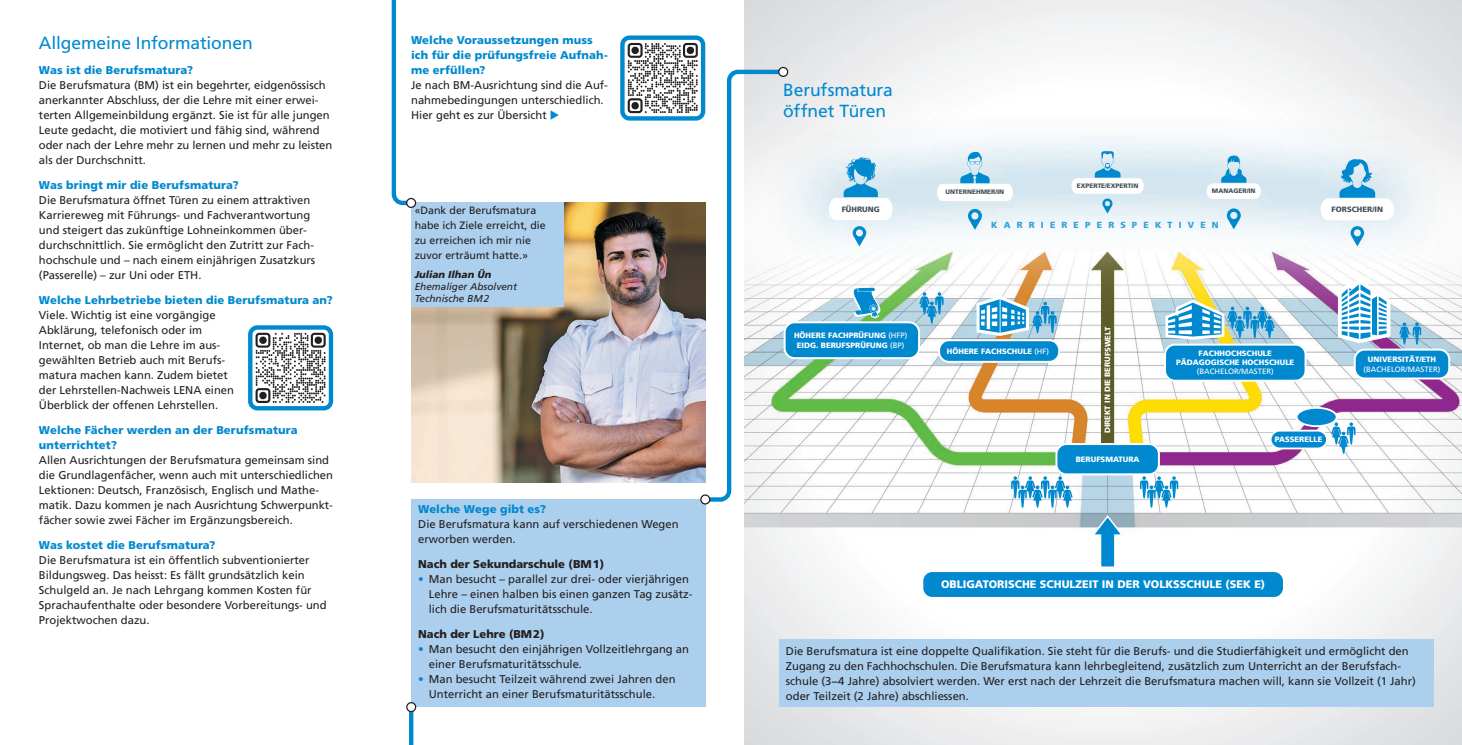
<style>
.page{position:relative;width:1462px;height:745px;background:#fff}
.page>*{position:absolute;margin:0;border:0;box-sizing:border-box;transform-origin:0 0}
.t1{font:17.5px/21.2px "Frutiger LT Com";letter-spacing:-.005em;color:#0089cf}
.t2{font:11.25px/15px "Frutiger LT Com";color:#231f20}
.t3{font:900 11.25px/15px "Frutiger LT Com";letter-spacing:.01em;color:#0089cf}
.t4{font:900 11.25px "Frutiger LT Com";color:#231f20}
.t5{font:900 10.88px "Frutiger LT Com";color:#fff}
.t6{font:10.62px/15px "Frutiger LT Com";color:#231f20}
.t7{font:italic 10px/11.9px "Frutiger LT Com";color:#231f20}
.t8{font:italic 900 10px "Frutiger LT Com";color:#231f20}
.t9{font:900 8.88px "Frutiger LT Com";letter-spacing:.7em;color:#0089cf}
.t10{font:900 7.75px/9.2px "Frutiger LT Com";color:#fff;text-align:center}
.t11{font:7.75px "Frutiger LT Com";color:#fff}
.t12{font:900 7.75px "Frutiger LT Com";color:#425159}
.t13{font:900 6.5px "Frutiger LT Com";color:#425159}
.s1{color:#0089cf}
.s2{font-weight:400}
</style>
<div class="page">
<img style="left:744px;top:0;width:718px;height:744px">
<svg style="left:1090px;top:514px;width:35px;height:54px"></svg>
<div style="left:784px;top:322px;width:135px;height:36px;background:#0089cf;border-radius:10px"></div>
<div style="left:783px;top:321px;width:137px;height:38px;border:2px solid #fff;border-radius:10px"></div>
<div style="left:939px;top:340px;width:120px;height:21px;background:#0089cf;border-radius:10px"></div>
<div style="left:938px;top:339px;width:122px;height:23px;border:2px solid #fff;border-radius:10px"></div>
<div style="left:1165px;top:344px;width:140px;height:36px;background:#0089cf;border-radius:10px"></div>
<div style="left:1164px;top:343px;width:142px;height:38px;border:2px solid #fff;border-radius:10px"></div>
<div style="left:1354px;top:349px;width:95px;height:29px;background:#0089cf;border-radius:10px"></div>
<div style="left:1353px;top:348px;width:97px;height:31px;border:2px solid #fff;border-radius:10px"></div>
<div style="left:1270px;top:430px;width:57px;height:18px;background:#0089cf;border-radius:9px"></div>
<div style="left:1269px;top:429px;width:59px;height:20px;border:2px solid #fff;border-radius:9px"></div>
<div style="left:1296px;top:407px;width:40px;height:19px;background:#0089cf;border-radius:50%"></div>
<div style="left:1295px;top:406px;width:42px;height:21px;border:2px solid #fff;border-radius:50%"></div>
<svg style="left:845px;top:286px;width:39px;height:32px"></svg>
<svg style="left:1338px;top:279px;width:52px;height:64px"></svg>
<svg style="left:1011px;top:476px;width:62px;height:32px"></svg>
<svg style="left:1140px;top:476px;width:38px;height:32px"></svg>
<svg style="left:1165px;top:299px;width:110px;height:40px"></svg>
<svg style="left:1399px;top:322px;width:22px;height:23px"></svg>
<svg style="left:976px;top:296px;width:80px;height:40px"></svg>
<svg style="left:919px;top:292px;width:24px;height:32px"></svg>
<svg style="left:1331px;top:422px;width:24px;height:32px"></svg>
<div style="left:1056px;top:444px;width:103px;height:30px;background:#0089cf;border-radius:10px"></div>
<div style="left:1055px;top:443px;width:105px;height:32px;border:2px solid #fff;border-radius:10px"></div>
<div style="left:922px;top:570px;width:362px;height:27px;background:#0089cf;border-radius:10px"></div>
<div style="left:921px;top:569px;width:364px;height:29px;border:2px solid #fff;border-radius:10px"></div>
<svg style="left:1320px;top:159px;width:74px;height:61px"></svg>
<svg style="left:1350px;top:226px;width:14px;height:20px"></svg>
<svg style="left:1227px;top:208px;width:13px;height:21px"></svg>
<svg style="left:968px;top:209px;width:14px;height:21px"></svg>
<svg style="left:852px;top:226px;width:14px;height:20px"></svg>
<svg style="left:829px;top:156px;width:63px;height:64px"></svg>
<svg style="left:1206px;top:155px;width:55px;height:44px"></svg>
<svg style="left:937px;top:151px;width:76px;height:50px"></svg>
<svg style="left:1071px;top:151px;width:73px;height:62px"></svg>
<div style="left:779px;top:639px;width:654px;height:67px;background:#accfed"></div>
<div style="left:778px;top:67px;width:10px;height:10px;border:1px solid #231f20;border-radius:50%"></div>
<img style="left:411px;top:207px;width:217px;height:275px">
<div style="left:411px;top:202px;width:152px;height:104px;background:#accfed"></div>
<svg style="left:391px;top:0;width:315px;height:207px"></svg>
<div style="left:411px;top:499px;width:294px;height:207px;background:#accfed"></div>
<div style="left:407px;top:198px;width:8px;height:9px;background:#fff;border-radius:50%"></div>
<div style="left:406px;top:198px;width:10px;height:10px;border:1px solid #231f20;border-radius:50%"></div>
<div style="left:700px;top:494px;width:10px;height:10px;border:1px solid #231f20;border-radius:50%"></div>
<hr style="left:409px;top:706px;width:4px;height:38px;background:#0089cf">
<svg style="left:407px;top:702px;width:9px;height:9px"></svg>
<div style="left:406px;top:701px;width:10px;height:10px;border:1px solid #231f20;border-radius:50%"></div>
<svg style="left:628px;top:43px;width:159px;height:460px"></svg>
<svg style="left:255px;top:332px;width:71px;height:71px"></svg>
<div style="left:620px;top:35px;width:85px;height:85px;border:4px solid #0089cf;border-radius:7px"></div>
<div style="left:248px;top:325px;width:85px;height:85px;border:4px solid #0089cf;border-radius:7px"></div>
<h1 class="t1" style="left:39px;top:32px;width:215px">Allgemeine Informationen</h1>
<p class="t3" style="left:39px;top:62px;width:155px">Was ist die Berufsmatura?</p>
<p class="t2" style="left:39px;top:77px;width:295px">Die Berufsmatura (BM) ist ein begehrter, eidgenössisch anerkannter Abschluss, der die Lehre mit einer erwei&shy;terten Allgemeinbildung ergänzt. Sie ist für alle jungen Leute gedacht, die motiviert und fähig sind, während oder nach der Lehre mehr zu lernen und mehr zu leisten als der Durchschnitt.</p>
<p class="t3" style="left:39px;top:177px;width:201px">Was bringt mir die Berufsmatura?</p>
<p class="t2" style="left:39px;top:192px;width:278px">Die Berufsmatura öffnet Türen zu einem attraktiven Karriereweg mit Führungs- und Fachverantwortung und steigert das zukünftige Lohneinkommen über&shy;durchschnittlich. Sie ermöglicht den Zutritt zur Fach&shy;hochschule und – nach einem einjährigen Zusatzkurs (Passerelle) – zur Uni oder ETH.</p>
<p class="t3" style="left:39px;top:292px;width:295px">Welche Lehrbetriebe bieten die Berufsmatura an?</p>
<p class="t2" style="left:39px;top:307px;width:197px">Viele. Wichtig ist eine vorgängige Abklärung, telefonisch oder im Internet, ob man die Lehre im aus&shy;gewählten Betrieb auch mit Berufs&shy;matura machen kann. Zudem bietet der Lehrstellen-Nachweis LENA einen Überblick der offenen Lehrstellen.</p>
<p class="t3" style="left:39px;top:422px;width:260px">Welche Fächer werden an der Berufsmatura unterrichtet?</p>
<p class="t2" style="left:39px;top:452px;width:296px">Allen Ausrichtungen der Berufsmatura gemeinsam sind die Grundlagenfächer, wenn auch mit unterschiedlichen Lektionen: Deutsch, Französisch, Englisch und Mathe&shy;matik. Dazu kommen je nach Ausrichtung Schwerpunkt&shy;fächer sowie zwei Fächer im Ergänzungsbereich.</p>
<p class="t3" style="left:39px;top:537px;width:178px">Was kostet die Berufsmatura?</p>
<p class="t2" style="left:39px;top:552px;width:289px">Die Berufsmatura ist ein öffentlich subventionierter Bildungsweg. Das heisst: Es fällt grundsätzlich kein Schulgeld an. Je nach Lehrgang kommen Kosten für Sprachaufenthalte oder besondere Vorbereitungs- und Projektwochen dazu.</p>
<p class="t3" style="left:411px;top:32px;width:198px">Welche Voraussetzungen muss ich für die prüfungsfreie Aufnah&shy;me erfüllen?</p>
<p class="t2" style="left:411px;top:78px;width:198px">Je nach BM-Ausrichtung sind die Auf&shy;nahmebedingungen unterschiedlich.<br>Hier geht es zur Übersicht <span class="s1">◆</span></p>
<p class="t6" style="left:415px;top:202px;width:133px">«Dank der Berufsmatura habe ich Ziele erreicht, die zu erreichen ich mir nie zuvor erträumt hatte.»</p>
<p class="t8" style="left:415px;top:268px;width:78px">Julian Ilhan Ün</p>
<p class="t7" style="left:415px;top:280px;width:104px">Ehemaliger Absolvent<br>Technische BM2</p>
<p class="t3" style="left:418px;top:501px;width:129px">Welche Wege gibt es?</p>
<p class="t2" style="left:418px;top:516px;width:262px">Die Berufsmatura kann auf verschiedenen Wegen erworben werden.</p>
<p class="t4" style="left:418px;top:557px;width:187px">Nach der Sekundarschule (BM1)</p>
<p class="t2" style="left:429px;top:571px;width:265px;text-indent:-11px"><span class="s1">•</span> Man besucht – parallel zur drei- oder vierjährigen<br>Lehre – einen halben bis einen ganzen Tag zusätz&shy;lich die Berufsmaturitätsschule.</p>
<p class="t4" style="left:418px;top:627px;width:128px">Nach der Lehre (BM2)</p>
<p class="t2" style="left:429px;top:641px;width:262px;text-indent:-11px"><span class="s1">•</span> Man besucht den einjährigen Vollzeitlehrgang an einer Berufsmaturitätsschule.</p>
<p class="t2" style="left:429px;top:671px;width:248px;text-indent:-11px"><span class="s1">•</span> Man besucht Teilzeit während zwei Jahren den<br>Unterricht an einer Berufsmaturitätsschule.</p>
<h1 class="t1" style="left:783px;top:79px;width:111px">Berufsmatura öffnet Türen</h1>
<p class="t12" style="left:841px;top:204px;width:40px">FÜHRUNG</p>
<p class="t13" style="left:1077px;top:182px;width:63px">EXPERTE/EXPERTIN</p>
<p class="t13" style="left:945px;top:188px;width:60px">UNTERNEHMER/IN</p>
<p class="t13" style="left:1212px;top:187px;width:45px">MANAGER/IN</p>
<p class="t9" style="left:991px;top:219px;width:229px">KARRIEREPERSPEKTIVEN</p>
<p class="t12" style="left:1331px;top:204px;width:53px">FORSCHER/IN</p>
<p class="t10" style="left:794px;top:331px;width:115px">HÖHERE FACHPRÜFUNG <span class="s2">(HFP)<br></span>EIDG. BERUFSPRÜFUNG <span class="s2">(BP)</span></p>
<p class="t10" style="left:1103px;top:433px;width:108px;rotate:-90deg">DIREKT IN DIE BERUFSWELT</p>
<p class="t10" style="left:947px;top:346px;width:104px">HÖHERE FACHSCHULE <span class="s2">(HF)</span></p>
<p class="t10" style="left:1176px;top:348px;width:120px">FACHHOCHSCHULE<br>PÄDAGOGISCHE HOCHSCHULE</p>
<p class="t11" style="left:1197px;top:367px;width:78px">(BACHELOR/MASTER)</p>
<p class="t10" style="left:1075px;top:454px;width:65px">BERUFSMATURA</p>
<p class="t10" style="left:1275px;top:434px;width:49px">PASSERELLE</p>
<p class="t10" style="left:1368px;top:354px;width:70px">UNIVERSITÄT/ETH</p>
<p class="t11" style="left:1363px;top:364px;width:78px">(BACHELOR/MASTER)</p>
<p class="t5" style="left:941px;top:577px;width:326px">OBLIGATORISCHE SCHULZEIT IN DER VOLKSSCHULE (SEK E)</p>
<p class="t2" style="left:786px;top:643px;width:631px">Die Berufsmatura ist eine doppelte Qualifikation. Sie steht für die Berufs- und die Studierfähigkeit und ermöglicht den Zugang zu den Fachhochschulen. Die Berufsmatura kann lehrbegleitend, zusätzlich zum Unterricht an der Berufsfach&shy;schule (3−4 Jahre) absolviert werden. Wer erst nach der Lehrzeit die Berufsmatura machen will, kann sie Vollzeit (1 Jahr) oder Teilzeit (2 Jahre) abschliessen.</p>
</div>
